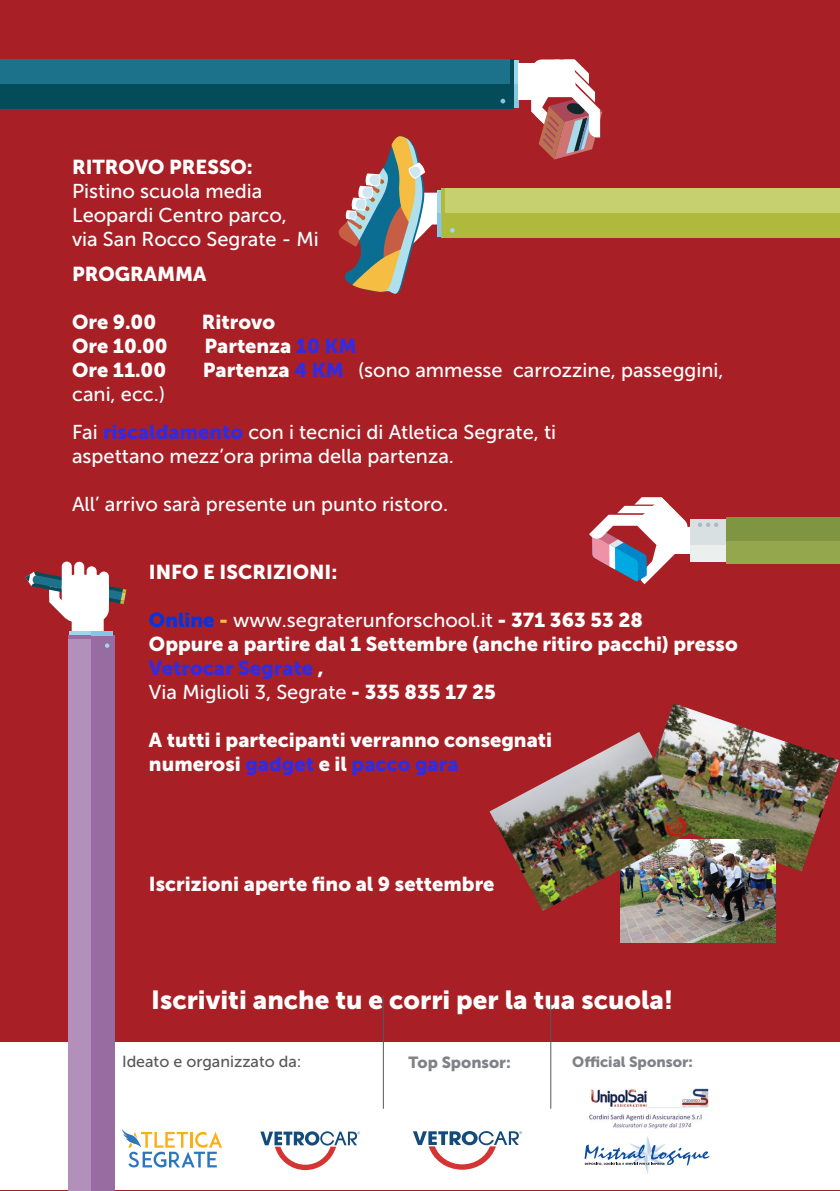
<style>
.page{position:relative;width:840px;height:1191px;background:#fff}
.page>*{position:absolute;margin:0;border:0;box-sizing:border-box;transform-origin:0 0}
.t1{font:26px "Museo Sans 900";color:#fff}
.t2{font:20px/24px "Museo Sans 500";color:#fff}
.t3{font:20px/24px "Museo Sans 900";color:#fff}
.t4{font:20px "Museo Sans 900";color:#312ce4}
.t5{font:16px "Museo Sans 500";color:#57585a}
.t6{font:16px "Museo Sans 900";color:#808285}
.t7{font:14.8px "Museo Sans 900";color:#808285}
.s1{color:#312ce4}
.s2{font-family:"Museo Sans 900"}
.s3{font-family:"Museo Sans 900";color:#312ce4}
.s4{font-family:"Museo Sans 900";color:#0036e2}
.s5{font-family:"Museo Sans 900";color:#f5be42}
.s6{color:#fff}
</style>
<div class="page">
<div style="left:0;top:0;width:839px;height:1191px;background:#a82026"></div>
<img style="left:663px;top:703px;width:176px;height:168px">
<div style="left:0;top:1042px;width:839px;height:147px;background:#fff"></div>
<div style="left:441px;top:188px;width:398px;height:50px;background:#c7d06e"></div>
<div style="left:445px;top:213px;width:394px;height:25px;background:#afb93b"></div>
<svg style="left:0;top:59px;width:602px;height:235px"></svg>
<div style="left:518px;top:63px;width:17px;height:37px;background:#fff"></div>
<div style="left:68px;top:635px;width:46px;height:556px;background:#b290bb"></div>
<div style="left:91px;top:639px;width:23px;height:552px;background:#966ca1"></div>
<svg style="left:26px;top:571px;width:100px;height:82px"></svg>
<div style="left:74px;top:562px;width:10px;height:46px;background:#fff;border-radius:5px"></div>
<div style="left:62px;top:575px;width:47px;height:47px;background:#fff;border-radius:13px"></div>
<div style="left:99px;top:571px;width:10px;height:34px;background:#fff;border-radius:5px"></div>
<div style="left:87px;top:566px;width:10px;height:47px;background:#fff;border-radius:5px"></div>
<div style="left:62px;top:561px;width:10px;height:32px;background:#fff;border-radius:5px"></div>
<svg style="left:589px;top:497px;width:250px;height:87px"></svg>
<div style="left:664px;top:545px;width:25px;height:9px;background:#fff"></div>
<svg style="left:413px;top:1131px;width:109px;height:38px"></svg>
<svg style="left:584px;top:1136px;width:125px;height:38px"></svg>
<hr style="left:383px;top:995px;width:1px;height:113px;background:#57585a">
<hr style="left:550px;top:995px;width:1px;height:113px;background:#57585a">
<svg style="left:122px;top:1129px;width:100px;height:38px"></svg>
<svg style="left:260px;top:1131px;width:100px;height:39px"></svg>
<img style="left:620px;top:839px;width:154px;height:103px">
<img style="left:489px;top:732px;width:202px;height:179px">
<img style="left:589px;top:1088px;width:120px;height:40px">
<p class="t3" style="left:72px;top:155px;width:182px">RITROVO PRESSO:</p>
<p class="t2" style="left:72px;top:179px;width:216px">Pistino scuola media<br>Leopardi Centro parco,</p>
<p class="t2" style="left:72px;top:227px;width:248px">via San Rocco Segrate - Mi</p>
<p class="t3" style="left:72px;top:262px;width:136px">PROGRAMMA</p>
<p class="t3" style="left:72px;top:310px;width:85px">Ore 9.00</p>
<p class="t3" style="left:202px;top:310px;width:75px">Ritrovo</p>
<p class="t3" style="left:72px;top:334px;width:97px">Ore 10.00</p>
<p class="t3" style="left:204px;top:334px;width:153px">Partenza <span class="s1">10 KM</span></p>
<p class="t3" style="left:72px;top:358px;width:96px">Ore 11.00</p>
<p class="t2" style="left:203px;top:358px;width:522px"><span class="s2">Partenza</span> <span class="s3">4 KM</span> (sono ammesse carrozzine, passeggini,</p>
<p class="t2" style="left:72px;top:382px;width:94px">cani, ecc.)</p>
<p class="t2" style="left:72px;top:420px;width:485px">Fai <span class="s3">riscaldamento</span> con i tecnici di Atletica Segrate, ti aspettano mezz’ora prima della partenza.</p>
<p class="t2" style="left:72px;top:492px;width:377px">All’ arrivo sarà presente un punto ristoro.</p>
<p class="t3" style="left:149px;top:560px;width:190px">INFO E ISCRIZIONI:</p>
<p class="t2" style="left:149px;top:608px;width:495px"><span class="s4">Online</span> <span class="s5">-</span> www.segraterunforschool.it <span class="s2">- 371 363 53 28</span></p>
<p class="t3" style="left:149px;top:632px;width:590px">Oppure a partire dal 1 Settembre (anche ritiro pacchi) presso<br><span class="s1">Vetrocar Segrate</span> ,</p>
<p class="t2" style="left:149px;top:680px;width:348px">Via Miglioli 3, Segrate <span class="s2">- 335 835 17 25</span></p>
<p class="t3" style="left:149px;top:728px;width:404px">A tutti i partecipanti verranno consegnati</p>
<p class="t4" style="left:149px;top:753px;width:311px"><span class="s6">numerosi</span> gadget <span class="s6">e il</span> pacco gara</p>
<p class="t3" style="left:149px;top:872px;width:347px">Iscrizioni aperte fino al 9 settembre</p>
<p class="t1" style="left:151px;top:984px;width:523px">Iscriviti anche tu e corri per la tua scuola!</p>
<p class="t5" style="left:122px;top:1052px;width:181px">Ideato e organizzato da:</p>
<p class="t6" style="left:408px;top:1053px;width:104px">Top Sponsor:</p>
<p class="t7" style="left:572px;top:1053px;width:122px">Official Sponsor:</p>
</div>
